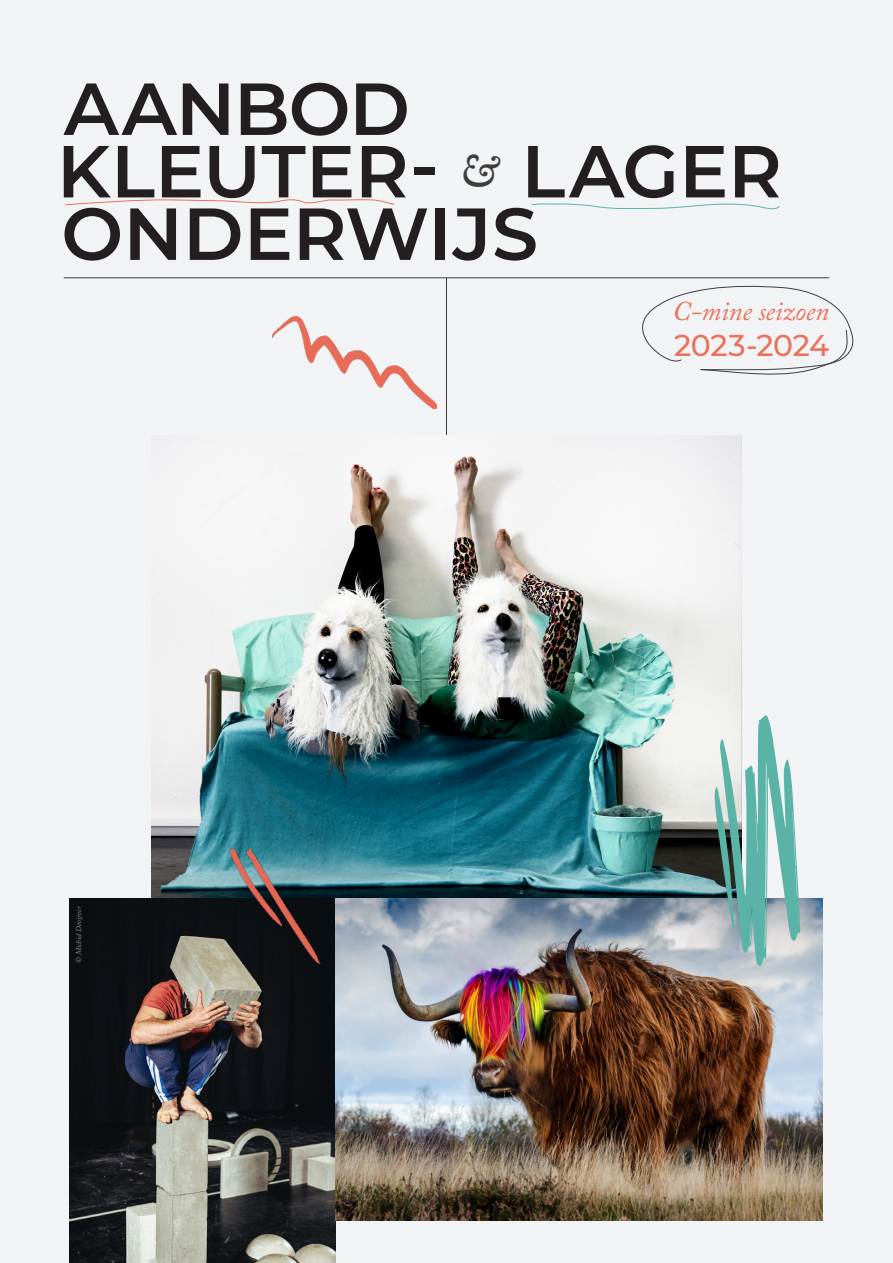
<style>
.page{position:relative;width:893px;height:1263px;background:#f2f3f4}
.page>*{position:absolute;margin:0;border:0;box-sizing:border-box;transform-origin:0 0}
.t1{font:600 73.5px/62.6px "Montserrat";color:#231f20}
.t2{font:italic 600 45px "Adobe Caslon Pro";color:#3e3e3f}
.t3{font:500 30px "Montserrat";letter-spacing:-.015em;color:#ea715c}
.t4{font:italic 27px "Adobe Caslon Pro";letter-spacing:-.01em;color:#ea715c}
.t5{font:italic 7.5px "Adobe Caslon Pro";letter-spacing:-.005em;color:#939598}
</style>
<div class="page">
<hr style="left:64px;top:277px;width:765px;height:1px;background:#3e3e3f">
<hr style="left:446px;top:278px;width:1px;height:881px;background:#3e3e3f">
<img style="left:152px;top:436px;width:589px;height:462px">
<img style="left:69px;top:898px;width:267px;height:365px">
<img style="left:336px;top:898px;width:487px;height:323px">
<svg style="left:642px;top:285px;width:212px;height:90px"></svg>
<svg style="left:714px;top:715px;width:86px;height:251px"></svg>
<img style="left:273px;top:317px;width:163px;height:92px">
<img style="left:205px;top:842px;width:144px;height:122px">
<svg style="left:65px;top:199px;width:329px;height:7px"></svg>
<svg style="left:531px;top:203px;width:249px;height:7px"></svg>
<p class="t1" style="left:57px;top:74px;width:726px">AANBOD<br>KLEUTER- LAGER<br>ONDERWIJS</p>
<p class="t2" style="left:460px;top:144px;width:39px">&amp;</p>
<p class="t5" style="left:74px;top:963px;width:58px;rotate:-90deg">© Michiel Devijver</p>
<p class="t4" style="left:673px;top:295px;width:158px">C-mine seizoen</p>
<p class="t3" style="left:674px;top:325px;width:157px">2023-2024</p>
</div>
